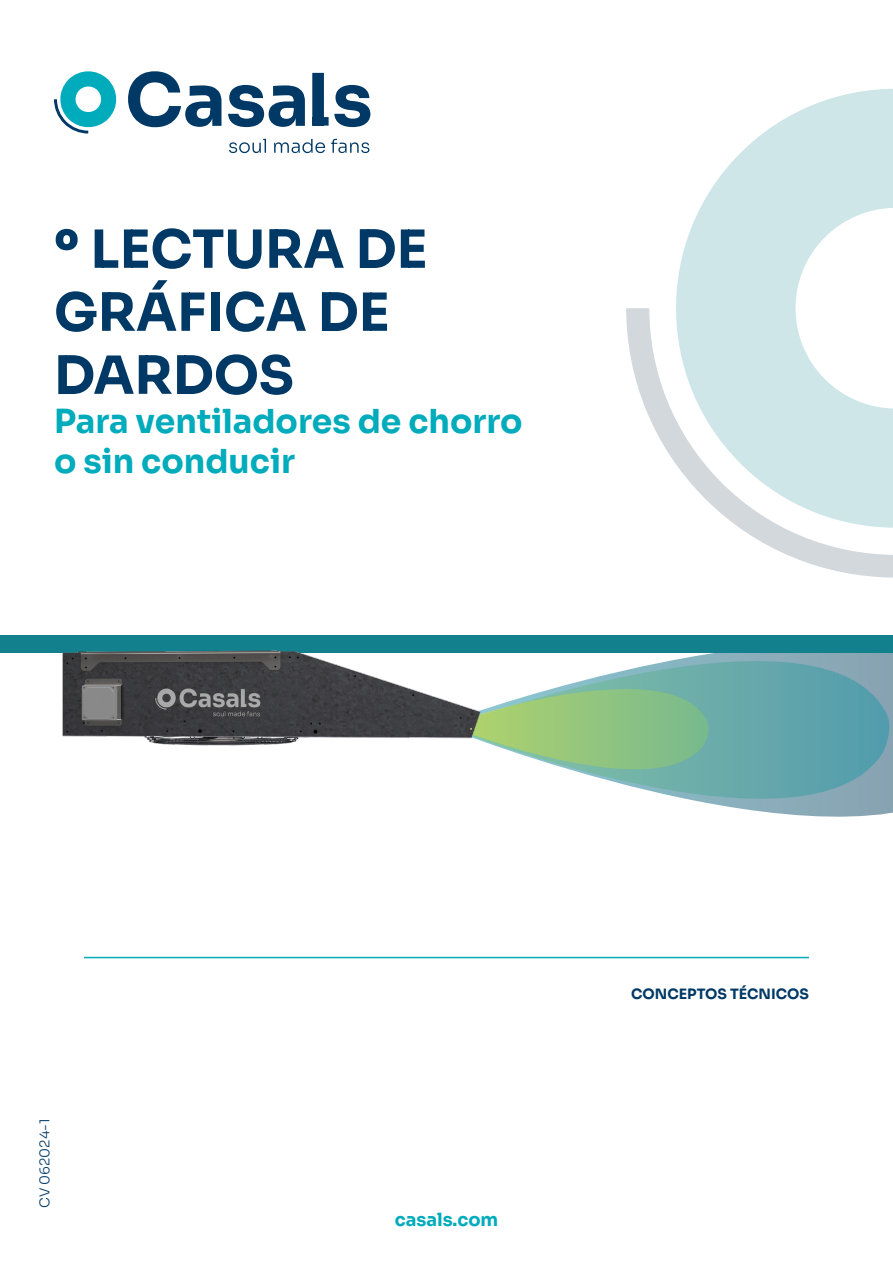
<style>
.page{position:relative;width:893px;height:1263px;background:#fff}
.page>*{position:absolute;margin:0;border:0;box-sizing:border-box;transform-origin:0 0}
.Títol_portada{font:52.5px/63px "Sora";color:#003965}
.Subtítol_portada{font:33px/39.6px "Sora";color:#00abbc}
.t1{font:18px "Sora";color:#00abbc}
.fitxa_tècnica_portada{font:14.25px "Sora";color:#003965}
.t2{font:300 13.5px "Sora";color:#003965}
</style>
<div class="page">
<svg style="left:229px;top:139px;width:37px;height:14px"></svg>
<svg style="left:274px;top:139px;width:51px;height:14px"></svg>
<svg style="left:331px;top:139px;width:38px;height:14px"></svg>
<svg style="left:128px;top:71px;width:93px;height:56px"></svg>
<svg style="left:228px;top:85px;width:77px;height:42px"></svg>
<svg style="left:54px;top:71px;width:63px;height:63px"></svg>
<svg style="left:312px;top:73px;width:58px;height:54px"></svg>
<svg style="left:676px;top:89px;width:217px;height:219px;fill:#cee6e8"></svg>
<svg style="left:626px;top:308px;width:267px;height:269px"></svg>
<hr style="left:84px;top:957px;width:725px;height:1px;background:#00abbc">
<svg style="left:680px;top:653px;width:213px;height:164px"></svg>
<div style="left:0;top:636px;width:893px;height:17px;background:#13808e"></div>
<svg style="left:559px;top:659px;width:332px;height:141px;background:#7ab0b6"></svg>
<svg style="left:521px;top:687px;width:189px;height:84px;background:#8ec38d"></svg>
<img style="left:45px;top:635px;width:476px;height:120px">
<p class="Títol_portada" style="left:54px;top:213px;width:375px">º LECTURA DE<br>GRÁFICA DE<br>DARDOS</p>
<p class="Subtítol_portada" style="left:54px;top:399px;width:470px">Para ventiladores de chorro o sin conducir</p>
<p class="t2" style="left:34px;top:1208px;width:91px;rotate:-90deg">CV 062024-1</p>
<p class="t1" style="left:395px;top:1205px;width:105px">casals.com</p>
<p class="fitxa_tècnica_portada" style="left:631px;top:982px;width:179px">CONCEPTOS TÉCNICOS</p>
</div>
